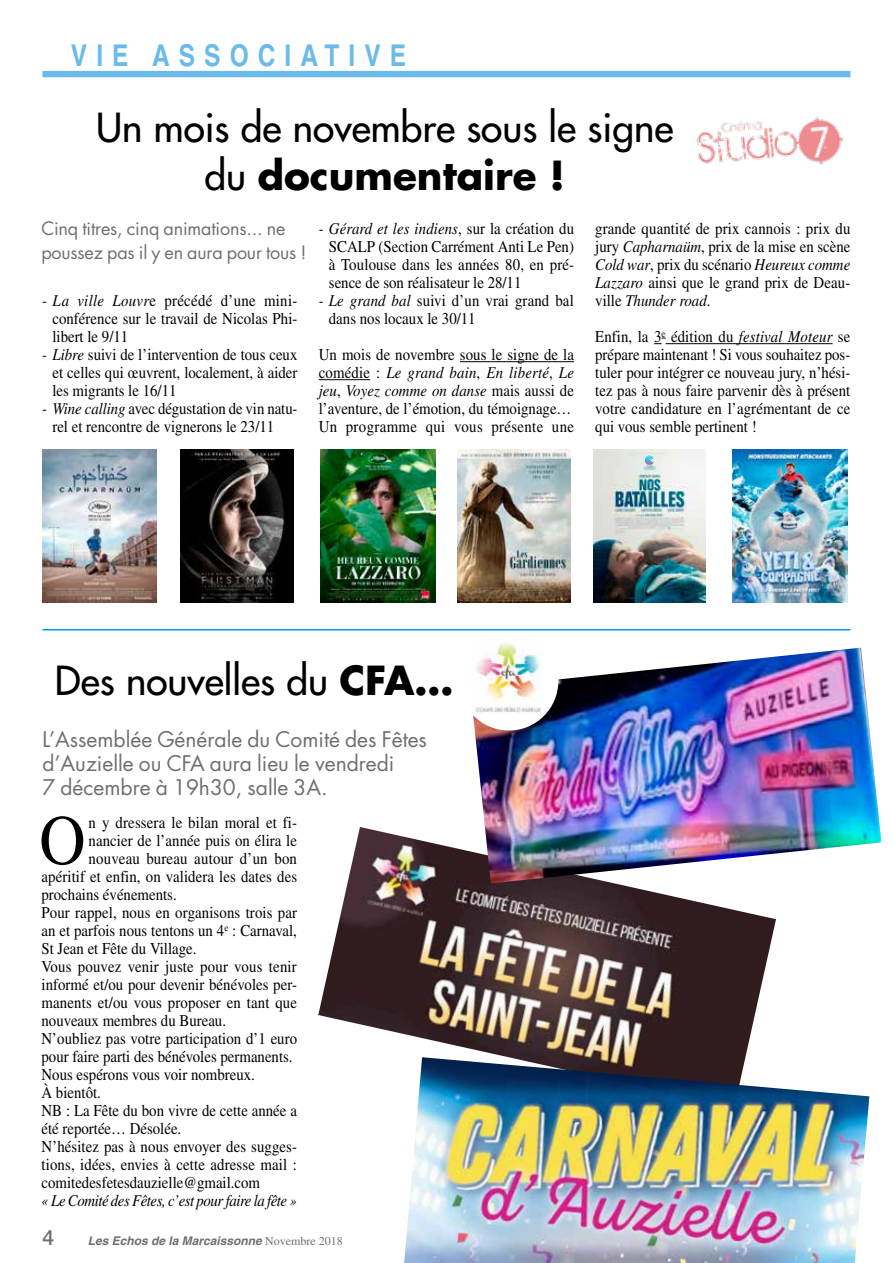
<style>
.page{position:relative;width:893px;height:1263px;background:#fff}
.page>*{position:absolute;margin:0;border:0;box-sizing:border-box;transform-origin:0 0}
.t1{font:70.95px "Times";color:#000;scale:.9 1}
.t2{font:39px/48px "Futura";color:#000;text-align:center}
.t3{font:700 condensed 30px "Helvetica";letter-spacing:.3em;color:#6abbe9}
.t4{font:21px/24px "Futura";color:#706f6f}
.t5{font:500 21px "Helvetica Neue";color:#706f6f}
.t6{font:18px/24px "Futura";letter-spacing:-.01em;color:#706f6f}
.t7{font:16.5px/18px "Times";color:#000;text-align:justify;scale:.9 1}
.t8{font:italic 16.5px "Times";letter-spacing:-.03em;color:#000;scale:.9 1}
.t9{font:italic 700 12px "Helvetica";color:#706f6f}
.s1{font-weight:700}
.s2{font-style:italic}
.s3{font-family:"Times";font-weight:400;font-style:normal}
</style>
<div class="page">
<div style="left:43px;top:71px;width:807px;height:6px;background:#6abbe9"></div>
<hr style="left:42px;top:629px;width:808px;height:1px;background:#009fe3">
<img style="left:318px;top:827px;width:458px;height:230px">
<img style="left:470px;top:648px;width:411px;height:235px">
<img style="left:404px;top:1057px;width:465px;height:206px">
<div style="left:459px;top:631px;width:99px;height:99px;background:#fff;border-radius:50%"></div>
<img style="left:475px;top:643px;width:66px;height:71px">
<hr style="left:460px;top:361px;width:114px;height:1px;background:#000">
<hr style="left:319px;top:379px;width:51px;height:1px;background:#000">
<svg style="left:654px;top:338px;width:12px;height:6px"></svg>
<hr style="left:666px;top:343px;width:167px;height:1px;background:#000">
<img style="left:696px;top:117px;width:148px;height:48px">
<img style="left:42px;top:450px;width:115px;height:152px">
<img style="left:180px;top:450px;width:113px;height:152px">
<img style="left:321px;top:450px;width:114px;height:152px">
<img style="left:458px;top:450px;width:112px;height:152px">
<img style="left:593px;top:450px;width:113px;height:152px">
<img style="left:733px;top:450px;width:114px;height:152px">
<h3 class="t3" style="left:71px;top:37px;width:337px">VIE ASSOCIATIVE</h3>
<h2 class="t2" style="left:96px;top:104px;width:579px">Un mois de novembre sous le signe du <span class="s1">documentaire !</span></h2>
<p class="t6" style="left:41px;top:216px;width:267px">Cinq titres, cinq animations... ne poussez pas il y en aura pour tous !</p>
<p class="t7" style="left:329px;top:219px;width:274px;text-indent:-10px"><span class="s2">- Gérard et les indiens</span>, sur la création du SCALP (Section Carrément Anti Le Pen) à Toulouse dans les années 80, en pré&shy;sence de son réalisateur le 28/11</p>
<p class="t7" style="left:329px;top:291px;width:274px;text-indent:-10px"><span class="s2">- Le grand bal</span> suivi d’un vrai grand bal dans nos locaux le 30/11</p>
<p class="t7" style="left:319px;top:345px;width:285px;text-align:left">Un mois de novembre sous le signe de la comédie : <span class="s2">Le grand bain</span>, <span class="s2">En liberté</span>, <span class="s2">Le jeu</span>, <span class="s2">Voyez comme on danse</span> mais aussi de l’aventure, de l’émotion, du témoignage… Un programme qui vous présente une</p>
<p class="t7" style="left:595px;top:219px;width:285px">grande quantité de prix cannois : prix du jury <span class="s2">Capharnaüm</span>, prix de la mise en scène <span class="s2">Cold war</span>, prix du scénario <span class="s2">Heureux comme Lazzaro</span> ainsi que le grand prix de Deau&shy;ville <span class="s2">Thunder road</span>.</p>
<p class="t7" style="left:595px;top:327px;width:285px">Enfin, la 3<sup>e</sup> édition du <span class="s2">festival Moteur</span> se prépare maintenant ! Si vous souhaitez pos&shy;tuler pour intégrer ce nouveau jury, n’hési&shy;tez pas à nous faire parvenir dès à présent votre candidature en l’agrémentant de ce qui vous semble pertinent !</p>
<p class="t7" style="left:52px;top:291px;width:274px;text-indent:-10px"><span class="s2">- La ville Louvr</span>e précédé d’une mini&shy;conférence sur le travail de Nicolas Phi&shy;libert le 9/11</p>
<p class="t7" style="left:52px;top:345px;width:274px;text-indent:-10px"><span class="s2">- Libre</span> suivi de l’intervention de tous ceux et celles qui œuvrent, localement, à aider les migrants le 16/11</p>
<p class="t7" style="left:52px;top:399px;width:274px;text-indent:-10px"><span class="s2">- Wine calling</span> avec dégustation de vin natu&shy;rel et rencontre de vignerons le 23/11</p>
<h2 class="t2" style="left:55px;top:656px;width:400px">Des nouvelles du <span class="s1">CFA…</span></h2>
<p class="t4" style="left:42px;top:727px;width:386px">L’Assemblée Générale du Comité des Fêtes d’Auzielle ou CFA aura lieu le vendredi<br>7 décembre à 19h30, salle 3A.</p>
<h1 class="t1" style="left:39px;top:800px;width:53px">O</h1>
<p class="t7" style="left:89px;top:813px;width:233px">n y dressera le bilan moral et fi-</p>
<p class="t7" style="left:89px;top:831px;width:233px">nancier de l’année puis on élira le</p>
<p class="t7" style="left:89px;top:849px;width:233px">nouveau bureau autour d’un bon</p>
<p class="t7" style="left:42px;top:867px;width:286px">apéritif et enfin, on validera les dates des</p>
<p class="t7" style="left:42px;top:885px;width:152px">prochains événements.</p>
<p class="t7" style="left:42px;top:903px;width:285px">Pour rappel, nous en organisons trois par</p>
<p class="t7" style="left:42px;top:921px;width:285px">an et parfois nous tentons un 4<sup>e</sup> : Carnaval,</p>
<p class="t7" style="left:42px;top:939px;width:174px">St Jean et Fête du Village.</p>
<p class="t7" style="left:42px;top:957px;width:285px">Vous pouvez venir juste pour vous tenir</p>
<p class="t7" style="left:42px;top:975px;width:285px">informé et/ou pour devenir bénévoles per-</p>
<p class="t7" style="left:42px;top:993px;width:285px">manents et/ou vous proposer en tant que</p>
<p class="t7" style="left:42px;top:1011px;width:207px">nouveaux membres du Bureau.</p>
<p class="t7" style="left:42px;top:1029px;width:286px">N’oubliez pas votre participation d’1 euro</p>
<p class="t7" style="left:42px;top:1047px;width:281px">pour faire parti des bénévoles permanents.</p>
<p class="t7" style="left:42px;top:1065px;width:239px">Nous espérons vous voir nombreux.</p>
<p class="t7" style="left:42px;top:1083px;width:67px">À bientôt.</p>
<p class="t7" style="left:42px;top:1101px;width:285px">NB : La Fête du bon vivre de cette année a</p>
<p class="t7" style="left:42px;top:1119px;width:157px">été reportée… Désolée.</p>
<p class="t7" style="left:42px;top:1137px;width:285px">N’hésitez pas à nous envoyer des sugges-</p>
<p class="t7" style="left:42px;top:1155px;width:285px">tions, idées, envies à cette adresse mail :</p>
<p class="t7" style="left:42px;top:1173px;width:244px">comitedesfetesdauzielle@gmail.com</p>
<p class="t8" style="left:42px;top:1191px;width:285px">« Le Comité des Fêtes, c’est pour faire la fête »</p>
<p class="t5" style="left:43px;top:1220px;width:13px">4</p>
<p class="t9" style="left:88px;top:1233px;width:257px">Les Echos de la Marcaissonne <span class="s3">Novembre 2018</span></p>
</div>
